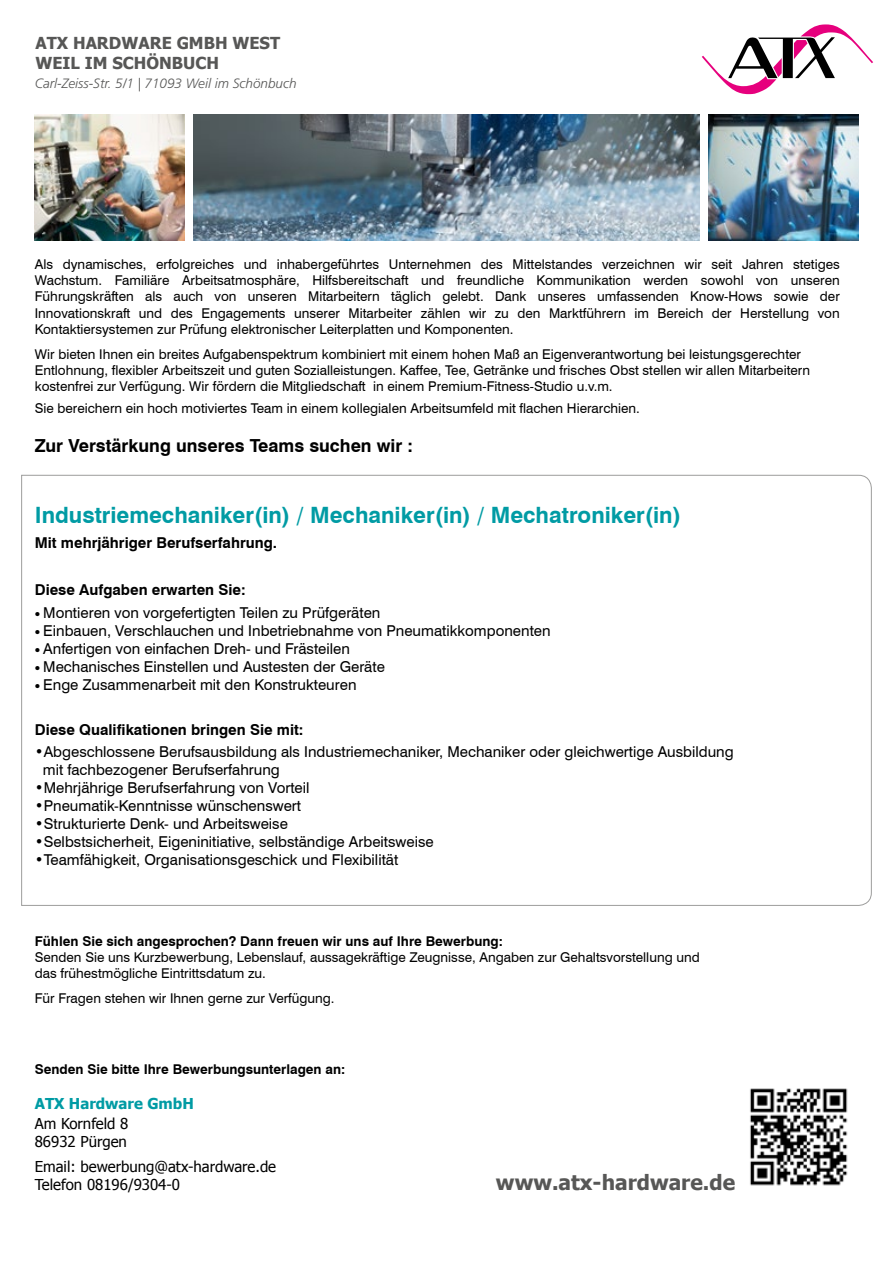
<style>
.page{position:relative;width:893px;height:1263px;background:#fff}
.page>*{position:absolute;margin:0;border:0;box-sizing:border-box;transform-origin:0 0}
.t1{font:700 22.5px "Swiss 721 BT";color:#009ba4}
.t2{font:700 21px "Tahoma";color:#575756}
.t3{font:700 18px "Swiss 721 BT";color:#000}
.t4{font:700 16.5px/19.8px "Tahoma";color:#575756}
.t5{font:15px/18px "Swiss 721 BT";color:#000}
.t6{font:700 15px "Swiss 721 BT";color:#000}
.t7{font:15px/18px "Tahoma";color:#000}
.t8{font:700 15px "Tahoma";color:#009ba4}
.t9{font:13.5px/16.2px "Swiss 721 BT";color:#000}
.t10{font:700 13.5px "Swiss 721 BT";color:#000}
.t11{font:italic 300 13.5px "Frutiger LT Std";color:#575756}
.s1{font-family:"Tahoma";font-size:12px}
</style>
<div class="page">
<img style="left:750px;top:1088px;width:98px;height:98px">
<svg style="left:21px;top:474px;width:851px;height:432px"></svg>
<img style="left:193px;top:115px;width:506px;height:125px">
<img style="left:35px;top:115px;width:150px;height:125px">
<svg style="left:702px;top:24px;width:171px;height:70px"></svg>
<img style="left:708px;top:115px;width:150px;height:125px">
<p class="t4" style="left:36px;top:32px;width:246px">ATX HARDWARE GMBH WEST<br>WEIL IM SCHÖNBUCH</p>
<p class="t11" style="left:35px;top:75px;width:263px">Carl-Zeiss-Str. 5/1 | 71093 Weil im Schönbuch</p>
<p class="t9" style="left:35px;top:256px;width:807px;text-align:justify">Als dynamisches, erfolgreiches und inhabergeführtes Unternehmen des Mittelstandes verzeichnen wir seit Jahren stetiges Wachstum. Familiäre Arbeitsatmosphäre, Hilfsbereitschaft und freundliche Kommunikation werden sowohl von unseren Führungskräften als auch von unseren Mitarbeitern täglich gelebt. Dank unseres umfassenden Know-Hows sowie der Innovationskraft und des Engagements unserer Mitarbeiter zählen wir zu den Marktführern im Bereich der Herstellung von Kontaktiersystemen zur Prüfung elektronischer Leiterplatten und Komponenten.</p>
<p class="t9" style="left:35px;top:346px;width:777px">Wir bieten Ihnen ein breites Aufgabenspektrum kombiniert mit einem hohen Maß an Eigenverantwortung bei leistungsgerechter<br>Entlohnung, flexibler Arbeitszeit und guten Sozialleistungen. Kaffee, Tee, Getränke und frisches Obst stellen wir allen Mitarbeitern kostenfrei zur Verfügung. Wir fördern die Mitgliedschaft in einem Premium-Fitness-Studio u.v.m.</p>
<p class="t9" style="left:35px;top:400px;width:607px">Sie bereichern ein hoch motiviertes Team in einem kollegialen Arbeitsumfeld mit flachen Hierarchien.</p>
<h3 class="t3" style="left:35px;top:434px;width:380px">Zur Verstärkung unseres Teams suchen wir :</h3>
<h1 class="t1" style="left:35px;top:501px;width:648px">Industriemechaniker(in) / Mechaniker(in) / Mechatroniker(in)</h1>
<p class="t6" style="left:35px;top:534px;width:244px">Mit mehrjähriger Berufserfahrung.</p>
<p class="t6" style="left:35px;top:581px;width:212px">Diese Aufgaben erwarten Sie:</p>
<p class="t5" style="left:35px;top:603px;width:347px"><span class="s1">•</span> Montieren von vorgefertigten Teilen zu Prüfgeräten</p>
<p class="t5" style="left:35px;top:621px;width:517px"><span class="s1">•</span> Einbauen, Verschlauchen und Inbetriebnahme von Pneumatikkomponenten</p>
<p class="t5" style="left:35px;top:639px;width:317px"><span class="s1">•</span> Anfertigen von einfachen Dreh- und Frästeilen</p>
<p class="t5" style="left:35px;top:657px;width:352px"><span class="s1">•</span> Mechanisches Einstellen und Austesten der Geräte</p>
<p class="t5" style="left:35px;top:675px;width:323px"><span class="s1">•</span> Enge Zusammenarbeit mit den Konstrukteuren</p>
<p class="t6" style="left:35px;top:720px;width:270px">Diese Qualifikationen bringen Sie mit:</p>
<p class="t5" style="left:43px;top:742px;width:692px;text-indent:-8px">•Abgeschlossene Berufsausbildung als Industriemechaniker, Mechaniker oder gleichwertige Ausbildung mit fachbezogener Berufserfahrung</p>
<p class="t5" style="left:35px;top:778px;width:276px">•Mehrjährige Berufserfahrung von Vorteil</p>
<p class="t5" style="left:35px;top:796px;width:268px">•Pneumatik-Kenntnisse wünschenswert</p>
<p class="t5" style="left:35px;top:814px;width:255px">•Strukturierte Denk- und Arbeitsweise</p>
<p class="t5" style="left:35px;top:832px;width:400px">•Selbstsicherheit, Eigeninitiative, selbständige Arbeitsweise</p>
<p class="t5" style="left:35px;top:850px;width:365px">•Teamfähigkeit, Organisationsgeschick und Flexibilität</p>
<p class="t10" style="left:35px;top:933px;width:470px">Fühlen Sie sich angesprochen? Dann freuen wir uns auf Ihre Bewerbung:</p>
<p class="t9" style="left:35px;top:949px;width:666px">Senden Sie uns Kurzbewerbung, Lebenslauf, aussagekräftige Zeugnisse, Angaben zur Gehaltsvorstellung und das frühestmögliche Eintrittsdatum zu.</p>
<p class="t9" style="left:35px;top:990px;width:301px">Für Fragen stehen wir Ihnen gerne zur Verfügung.</p>
<p class="t10" style="left:35px;top:1061px;width:312px">Senden Sie bitte Ihre Bewerbungsunterlagen an:</p>
<p class="t8" style="left:35px;top:1093px;width:161px">ATX Hardware GmbH</p>
<p class="t7" style="left:35px;top:1114px;width:95px">Am Kornfeld 8<br>86932 Pürgen</p>
<p class="t7" style="left:35px;top:1156px;width:243px">Email: bewerbung@atx-hardware.de<br>Telefon 08196/9304-0</p>
<h2 class="t2" style="left:496px;top:1167px;width:241px">www.atx-hardware.de</h2>
</div>
